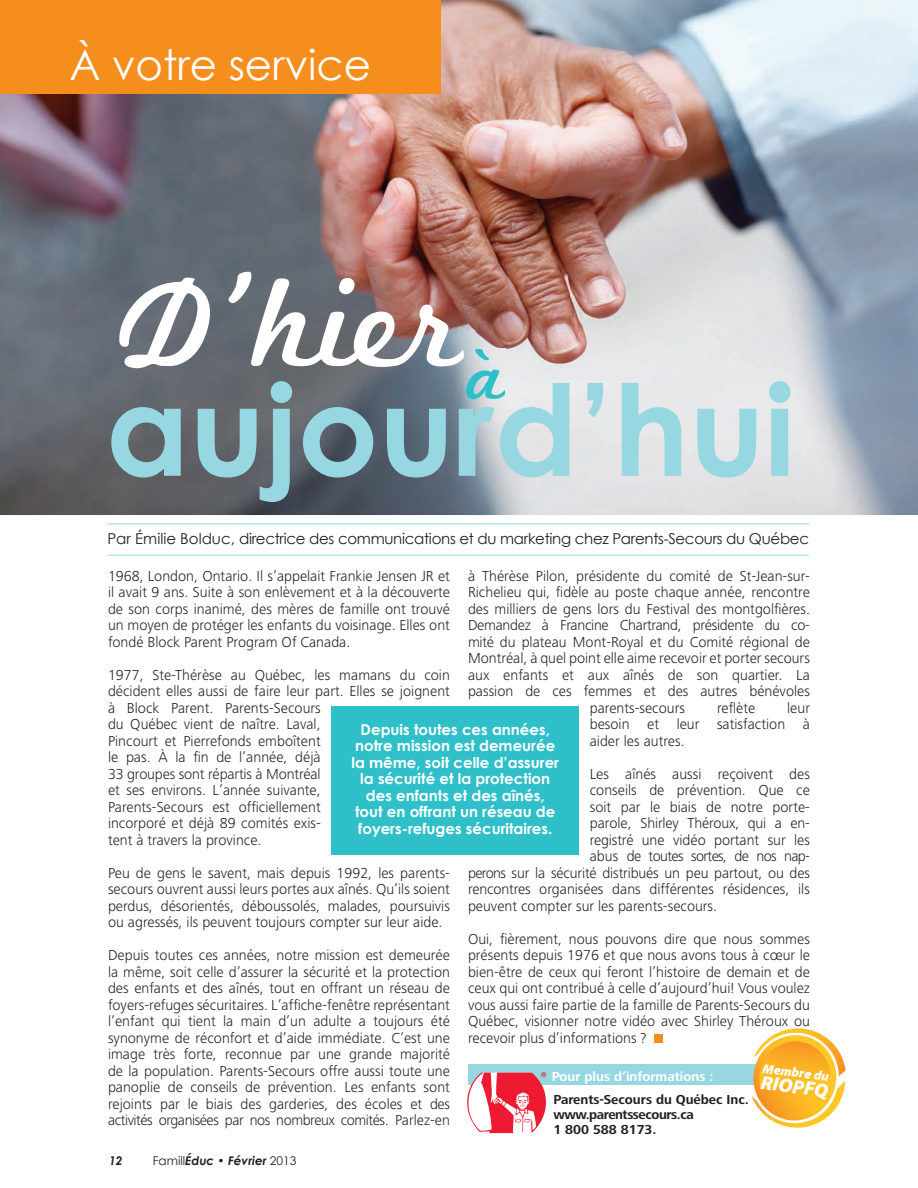
<style>
.page{position:relative;width:918px;height:1188px;background:#fff}
.page>*{position:absolute;margin:0;border:0;box-sizing:border-box;transform-origin:0 0}
.t1{font:132px "Marketing Script";color:#fff}
.t2{font:700 126.15px "Century Gothic";color:#96d7e2}
.t3{font:42px "Century Gothic";color:#fff}
.t4{font:italic 900 19.65px "Myriad Pro";color:#fff}
.t5{font:300 15px/16.5px "Frutiger Next LT";color:#231f20;text-align:justify}
.t6{font:700 15px/16.5px "Century Gothic";color:#fff;text-align:center}
.t7{font:15px "Century Gothic";letter-spacing:-.02em;color:#231f20}
.t8{font:300 15px "Frutiger Next LT";letter-spacing:-.04em;color:#231f20}
.t9{font:700 13.5px/15px "Frutiger Next LT";color:#231f20}
.t10{font:700 13.5px "Frutiger Next LT";color:#fff}
.t11{font:italic 900 13.2px "Myriad Pro";color:#fff}
.t12{font:italic 700 12px "Century Gothic";color:#231f20}
.s1{font-weight:400;font-style:normal}
</style>
<div class="page">
<img style="left:0;top:0;width:918px;height:515px">
<div style="left:655px;top:1034px;width:8px;height:9px;background:#f68e1e"></div>
<div style="left:332px;top:707px;width:247px;height:148px;background:#2ebfc9"></div>
<img style="left:466px;top:349px;width:39px;height:32px">
<svg style="left:466px;top:381px;width:39px;height:18px"></svg>
<hr style="left:107px;top:523px;width:702px;height:1px;background:#96d7e2">
<hr style="left:107px;top:555px;width:702px;height:1px;background:#96d7e2">
<div style="left:0;top:0;width:441px;height:93px;background:#f68e1e"></div>
<div style="left:468px;top:1065px;width:340px;height:20px;background:#96d7e2"></div>
<svg style="left:749px;top:1028px;width:97px;height:100px"></svg>
<svg style="left:467px;top:1072px;width:79px;height:61px"></svg>
<h3 class="t3" style="left:70px;top:37px;width:303px">À votre service</h3>
<h3 class="t3" style="left:48px;top:39px;width:303px">À votre service</h3>
<h1 class="t1" style="left:117px;top:244px;width:347px">D’hier</h1>
<h2 class="t2" style="left:106px;top:349px;width:690px">aujourd’hui</h2>
<p class="t7" style="left:107px;top:529px;width:703px">Par Émilie Bolduc, directrice des communications et du marketing chez Parents-Secours du Québec</p>
<p class="t5" style="left:108px;top:568px;width:343px">1968, London, Ontario. Il s’appelait Frankie Jensen JR et il avait 9 ans. Suite à son enlèvement et à la découverte de son corps inanimé, des mères de famille ont trouvé un moyen de protéger les enfants du voisinage. Elles ont fondé Block Parent Program Of Canada.</p>
<p class="t5" style="left:108px;top:667px;width:343px;text-align:left">1977, Ste-Thérèse au Québec, les mamans du coin décident elles aussi de faire leur part. Elles se joignent à Block Parent. Parents-Secours<br>du Québec vient de naître. Laval,<br>Pincourt et Pierrefonds emboîtent<br>le pas. À la fin de l’année, déjà<br>33 groupes sont répartis à Montréal<br>et ses environs. L’année suivante,<br>Parents-Secours est officiellement<br>incorporé et déjà 89 comités exis-<br>tent à travers la province.</p>
<p class="t5" style="left:108px;top:865px;width:344px">Peu de gens le savent, mais depuis 1992, les parents&shy;secours ouvrent aussi leurs portes aux aînés. Qu’ils soient perdus, désorientés, déboussolés, malades, poursuivis ou agressés, ils peuvent toujours compter sur leur aide.</p>
<p class="t5" style="left:108px;top:947px;width:344px">Depuis toutes ces années, notre mission est demeurée la même, soit celle d’assurer la sécurité et la protection des enfants et des aînés, tout en offrant un réseau de foyers-refuges sécuritaires. L’affiche-fenêtre représentant l’enfant qui tient la main d’un adulte a toujours été synonyme de réconfort et d’aide immédiate. C’est une image très forte, reconnue par une grande majorité de la population. Parents-Secours offre aussi toute une panoplie de conseils de prévention. Les enfants sont rejoints par le biais des garderies, des écoles et des activités organisées par nos nombreux comités. Parlez-en</p>
<p class="t5" style="left:468px;top:568px;width:344px;text-align:center">à Thérèse Pilon, présidente du comité de St-Jean-sur-Richelieu qui, fidèle au poste chaque année, rencontre des milliers de gens lors du Festival des montgolfières.<br>Demandez à Francine Chartrand, présidente du co&shy;mité du plateau Mont-Royal et du Comité régional de Montréal, à quel point elle aime recevoir et porter secours aux enfants et aux aînés de son quartier. La passion de ces femmes et des autres bénévoles parents-secours</p>
<p class="t5" style="left:717px;top:700px;width:40px">reflète</p>
<p class="t5" style="left:590px;top:700px;width:222px;text-indent:197px">leur besoin et leur satisfaction à aider les autres.</p>
<p class="t5" style="left:590px;top:766px;width:222px">Les aînés aussi reçoivent des</p>
<p class="t5" style="left:590px;top:782px;width:222px">conseils de prévention. Que ce</p>
<p class="t5" style="left:590px;top:799px;width:222px">soit par le biais de notre porte-</p>
<p class="t5" style="left:590px;top:815px;width:222px">parole, Shirley Théroux, qui a en-</p>
<p class="t5" style="left:590px;top:832px;width:222px">registré une vidéo portant sur les</p>
<p class="t8" style="left:590px;top:848px;width:222px">abus de toutes sortes, de nos nap-</p>
<p class="t5" style="left:468px;top:865px;width:344px">perons sur la sécurité distribués un peu partout, ou des</p>
<p class="t5" style="left:468px;top:881px;width:344px">rencontres organisées dans différentes résidences, ils</p>
<p class="t5" style="left:468px;top:898px;width:251px">peuvent compter sur les parents-secours.</p>
<p class="t5" style="left:468px;top:931px;width:344px">Oui, fièrement, nous pouvons dire que nous sommes présents depuis 1976 et que nous avons tous à cœur le bien-être de ceux qui feront l’histoire de demain et de ceux qui ont contribué à celle d’aujourd’hui! Vous voulez vous aussi faire partie de la famille de Parents-Secours du Québec, visionner notre vidéo avec Shirley Théroux ou recevoir plus d’informations ?</p>
<p class="t6" style="left:351px;top:721px;width:209px">Depuis toutes ces années, notre mission est demeurée la même, soit celle d’assurer la sécurité et la protection des enfants et des aînés, tout en offrant un réseau de foyers-refuges sécuritaires.</p>
<p class="t10" style="left:552px;top:1068px;width:163px">Pour plus d’informations :</p>
<p class="t11" style="left:764px;top:1060px;width:68px;rotate:7deg">Membre du</p>
<h3 class="t4" style="left:763px;top:1069px;width:69px;rotate:7deg">RIOPFQ</h3>
<p class="t9" style="left:553px;top:1092px;width:197px">Parents-Secours du Québec Inc. www.parentssecours.ca<br>1 800 588 8173.</p>
<p class="t12" style="left:109px;top:1153px;width:15px">12</p>
<p class="t12" style="left:153px;top:1153px;width:145px"><span class="s1">Famill</span>Éduc • Février <span class="s1">2013</span></p>
</div>
